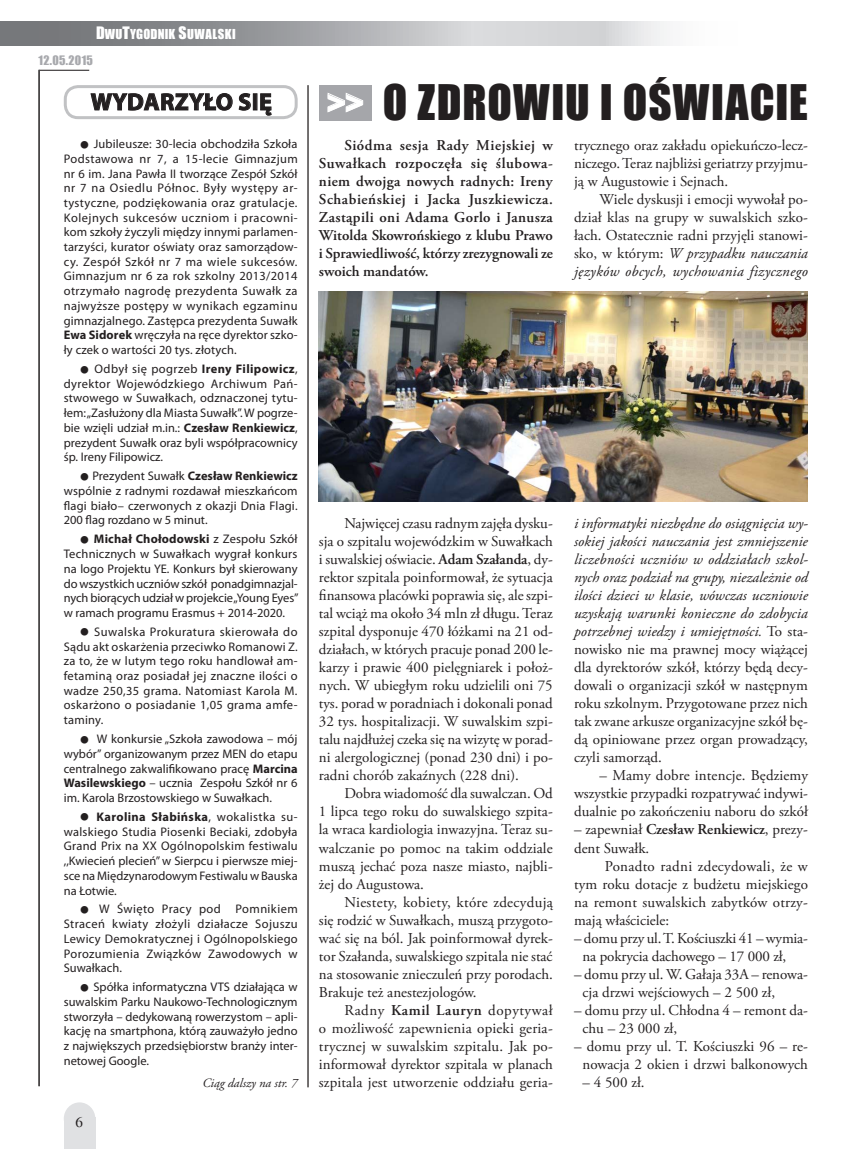
<style>
.page{position:relative;width:859px;height:1149px;background:#fff}
.page>*{position:absolute;margin:0;border:0;box-sizing:border-box;transform-origin:0 0}
.t1{font:45px "Impact";letter-spacing:.025em;color:#231f20}
.t2{font:37.05px "Impact";color:#fff;scale:.94 1}
.t3{font:700 24px "Myriad Pro";letter-spacing:.02em;color:#231f20}
.t4{font:15px/18px "Adobe Garamond Pro";color:#231f20;text-align:justify}
.t5{font:italic 15px/18px "Adobe Garamond Pro";letter-spacing:.005em;color:#231f20;text-align:justify}
.t6{font:600 15px/18px "Adobe Garamond Pro";letter-spacing:-.005em;color:#231f20;text-align:justify}
.t7{font:15px "Times";color:#231f20}
.t8{font:italic 12.75px "Adobe Garamond Pro";color:#231f20}
.t9{font:12.6px "Impact";letter-spacing:.015em;color:#fff}
.t10{font:12.45px/14.7px "Myriad Pro";color:#231f20;text-align:justify}
.t11{font:12px "Impact";letter-spacing:.03em;color:#a8a9ad}
.s1{font-size:15.75px}
.s2{font-weight:700}
.s3{font-style:italic}
.s4{font-style:normal}
.s5{font-weight:600}
</style>
<div class="page">
<hr style="left:39px;top:70px;width:1px;height:1015px;background:#231f20">
<hr style="left:39px;top:70px;width:50px;height:1px;background:#231f20">
<div style="left:64px;top:1101px;width:31px;height:33px;background:#e0e1e3;border-radius:50%"></div>
<div style="left:64px;top:1117px;width:31px;height:31px;background:#e0e1e3"></div>
<svg style="left:0;top:21px;width:667px;height:24px;background:#abadaf"></svg>
<hr style="left:307px;top:85px;width:2px;height:1001px;background:#080302">
<div style="left:319px;top:85px;width:53px;height:36px;background:#a5a6aa"></div>
<svg style="left:328px;top:93px;width:35px;height:19px"></svg>
<svg style="left:63px;top:85px;width:235px;height:33px"></svg>
<img style="left:318px;top:291px;width:490px;height:210px">
<p class="t9" style="left:96px;top:25px;width:141px"><span class="s1">D</span>WU<span class="s1">T</span>YGODNIK <span class="s1">S</span>UWALSKI</p>
<p class="t11" style="left:38px;top:51px;width:56px">12.05.2015</p>
<h1 class="t1" style="left:383px;top:67px;width:426px">O ZDROWIU I OŚWIACIE</h1>
<h3 class="t3" style="left:91px;top:88px;width:183px">WYDARZYŁO SIĘ</h3>
<h2 class="t2" style="left:327px;top:74px;width:41px">&gt;&gt;</h2>
<p class="t10" style="left:64px;top:137px;width:235px;text-indent:17px">■ Jubileusze: 30-lecia obchodziła Szkoła Podstawowa nr 7, a 15-lecie Gimnazjum nr 6 im. Jana Pawła II tworzące Zespół Szkół nr 7 na Osiedlu Północ. Były występy ar&shy;tystyczne, podziękowania oraz gratulacje.<br>Kolejnych sukcesów uczniom i pracowni&shy;kom szkoły życzyli między innymi parlamen&shy;tarzyści, kurator oświaty oraz samorządow&shy;cy. Zespół Szkół nr 7 ma wiele sukcesów.<br>Gimnazjum nr 6 za rok szkolny 2013/2014 otrzymało nagrodę prezydenta Suwałk za najwyższe postępy w wynikach egzaminu gimnazjalnego. Zastępca prezydenta Suwałk <span class="s2">Ewa Sidorek</span> wręczyła na ręce dyrektor szko&shy;ły czek o wartości 20 tys. złotych.</p>
<p class="t10" style="left:64px;top:361px;width:235px;text-indent:17px">■ Odbył się pogrzeb <span class="s2">Ireny Filipowicz</span>, dyrektor Wojewódzkiego Archiwum Pań&shy;stwowego w Suwałkach, odznaczonej tytu&shy;łem: „Zasłużony dla Miasta Suwałk”. W pogrze&shy;bie wzięli udział m.in.: <span class="s2">Czesław Renkiewicz</span>, prezydent Suwałk oraz byli współpracownicy śp. Ireny Filipowicz.</p>
<p class="t10" style="left:64px;top:469px;width:235px;text-indent:17px">■ Prezydent Suwałk <span class="s2">Czesław Renkiewicz </span>wspólnie z radnymi rozdawał mieszkańcom flagi biało– czerwonych z okazji Dnia Flagi.<br>200 flag rozdano w 5 minut.</p>
<p class="t10" style="left:64px;top:532px;width:236px;text-indent:17px">■ <span class="s2">Michał Chołodowski</span> z Zespołu Szkół Technicznych w Suwałkach wygrał konkurs na logo Projektu YE. Konkurs był skierowany do wszystkich uczniów szkół ponadgimnazjal&shy;nych biorących udział w projekcie „Young Eyes” w ramach programu Erasmus + 2014-2020.</p>
<p class="t10" style="left:64px;top:624px;width:235px;text-indent:17px">■ Suwalska Prokuratura skierowała do Sądu akt oskarżenia przeciwko Romanowi Z. za to, że w lutym tego roku handlował am&shy;fetaminą oraz posiadał jej znaczne ilości o wadze 250,35 grama. Natomiast Karola M. oskarżono o posiadanie 1,05 grama amfe&shy;taminy.</p>
<p class="t10" style="left:64px;top:731px;width:235px;text-indent:17px">■ W konkursie „Szkoła zawodowa – mój wybór” organizowanym przez MEN do etapu centralnego zakwalifikowano pracę <span class="s2">Marcina Wasilewskiego</span> – ucznia Zespołu Szkół nr 6 im. Karola Brzostowskiego w Suwałkach.</p>
<p class="t10" style="left:64px;top:809px;width:235px;text-indent:17px">■ <span class="s2">Karolina Słabińska</span>, wokalistka su&shy;walskiego Studia Piosenki Beciaki, zdobyła Grand Prix na XX Ogólnopolskim festiwalu ,,Kwiecień plecień” w Sierpcu i pierwsze miej&shy;sce na Międzynarodowym Festiwalu w Bauska na Łotwie.</p>
<p class="t10" style="left:64px;top:901px;width:235px;text-indent:17px">■ W Święto Pracy pod Pomnikiem Straceń kwiaty złożyli działacze Sojuszu Lewicy Demokratycznej i Ogólnopolskiego Porozumienia Związków Zawodowych w Suwałkach.</p>
<p class="t10" style="left:64px;top:979px;width:235px;text-indent:17px">■ Spółka informatyczna VTS działająca w suwalskim Parku Naukowo-Technologicznym stworzyła – dedykowaną rowerzystom – apli&shy;kację na smartphona, którą zauważyło jedno z największych przedsiębiorstw branży inter&shy;netowej Google.</p>
<p class="t6" style="left:319px;top:136px;width:235px;text-indent:26px">Siódma sesja Rady Miejskiej w Suwałkach rozpoczęła się ślubowa&shy;niem dwojga nowych radnych: Ireny Schabieńskiej i Jacka Juszkiewicza.<br>Zastąpili oni Adama Gorlo i Janusza Witolda Skowrońskiego z klubu Prawo i Sprawiedliwość, którzy zrezygnowali ze swoich mandatów.</p>
<p class="t4" style="left:574px;top:136px;width:235px">trycznego oraz zakładu opiekuńczo-lecz&shy;niczego. Teraz najbliżsi geriatrzy przyjmu&shy;ją w Augustowie i Sejnach.</p>
<p class="t4" style="left:574px;top:190px;width:235px;text-indent:26px">Wiele dyskusji i emocji wywołał po&shy;dział klas na grupy w suwalskich szko&shy;łach. Ostatecznie radni przyjęli stanowi&shy;sko, w którym: <span class="s3">W przypadku nauczania języków obcych, wychowania fizycznego</span></p>
<p class="t5" style="left:574px;top:514px;width:235px">i informatyki niezbędne do osiągnięcia wy&shy;sokiej jakości nauczania jest zmniejszenie liczebności uczniów w oddziałach szkol&shy;nych oraz podział na grupy, niezależnie od ilości dzieci w klasie, wówczas uczniowie uzyskają warunki konieczne do zdobycia potrzebnej wiedzy i umiejętności. <span class="s4">To sta&shy;nowisko nie ma prawnej mocy wiążącej dla dyrektorów szkół, którzy będą decy&shy;dowali o organizacji szkół w następnym roku szkolnym. Przygotowane przez nich tak zwane arkusze organizacyjne szkół bę&shy;dą opiniowane przez organ prowadzący, czyli samorząd.</span></p>
<p class="t4" style="left:574px;top:767px;width:235px;text-indent:26px">– Mamy dobre intencje. Będziemy wszystkie przypadki rozpatrywać indywi&shy;dualnie po zakończeniu naboru do szkół</p>
<p class="t4" style="left:574px;top:821px;width:235px">– zapewniał <span class="s5">Czesław Renkiewicz</span>, prezy&shy;dent Suwałk.</p>
<p class="t4" style="left:574px;top:857px;width:235px;text-indent:31px">Ponadto radni zdecydowali, że w tym roku dotacje z budżetu miejskiego na remont suwalskich zabytków otrzy&shy;mają właściciele:</p>
<p class="t4" style="left:583px;top:929px;width:227px;text-indent:-9px">– domu przy ul. T. Kościuszki 41 – wymia&shy;na pokrycia dachowego – 17 000 zł,</p>
<p class="t4" style="left:583px;top:965px;width:227px;text-indent:-9px">– domu przy ul. W. Gałaja 33A – renowa&shy;cja drzwi wejściowych – 2 500 zł,</p>
<p class="t4" style="left:583px;top:1001px;width:227px;text-indent:-9px">– domu przy ul. Chłodna 4 – remont da&shy;chu – 23 000 zł,</p>
<p class="t4" style="left:574px;top:1037px;width:235px;text-align:center">– domu przy ul. T. Kościuszki 96 – re&shy;nowacja 2 okien i drzwi balkonowych</p>
<p class="t4" style="left:583px;top:1073px;width:64px">– 4 500 zł.</p>
<p class="t4" style="left:319px;top:515px;width:235px;text-indent:26px">Najwięcej czasu radnym zajęła dysku&shy;sja o szpitalu wojewódzkim w Suwałkach i suwalskiej oświacie. <span class="s5">Adam Szałanda</span>, dy&shy;rektor szpitala poinformował, że sytuacja finansowa placówki poprawia się, ale szpi&shy;tal wciąż ma około 34 mln zł długu. Teraz szpital dysponuje 470 łóżkami na 21 od&shy;działach, w których pracuje ponad 200 le&shy;karzy i prawie 400 pielęgniarek i położ&shy;nych. W ubiegłym roku udzielili oni 75 tys. porad w poradniach i dokonali ponad 32 tys. hospitalizacji. W suwalskim szpi&shy;talu najdłużej czeka się na wizytę w porad&shy;ni alergologicznej (ponad 230 dni) i po&shy;radni chorób zakaźnych (228 dni).</p>
<p class="t4" style="left:319px;top:785px;width:235px;text-indent:26px">Dobra wiadomość dla suwalczan. Od 1 lipca tego roku do suwalskiego szpita&shy;la wraca kardiologia inwazyjna. Teraz su&shy;walczanie po pomoc na takim oddziale muszą jechać poza nasze miasto, najbli&shy;żej do Augustowa.</p>
<p class="t4" style="left:319px;top:893px;width:235px;text-indent:26px">Niestety, kobiety, które zdecydują się rodzić w Suwałkach, muszą przygoto&shy;wać się na ból. Jak poinformował dyrek&shy;tor Szałanda, suwalskiego szpitala nie stać na stosowanie znieczuleń przy porodach.<br>Brakuje też anestezjologów.</p>
<p class="t4" style="left:319px;top:1001px;width:235px;text-indent:26px">Radny <span class="s5">Kamil Lauryn</span> dopytywał o możliwość zapewnienia opieki geria&shy;trycznej w suwalskim szpitalu. Jak po&shy;informował dyrektor szpitala w planach szpitala jest utworzenie oddziału geria-</p>
<p class="t8" style="left:202px;top:1075px;width:97px">Ciąg dalszy na str. 7</p>
<p class="t7" style="left:75px;top:1113px;width:9px">6</p>
</div>
